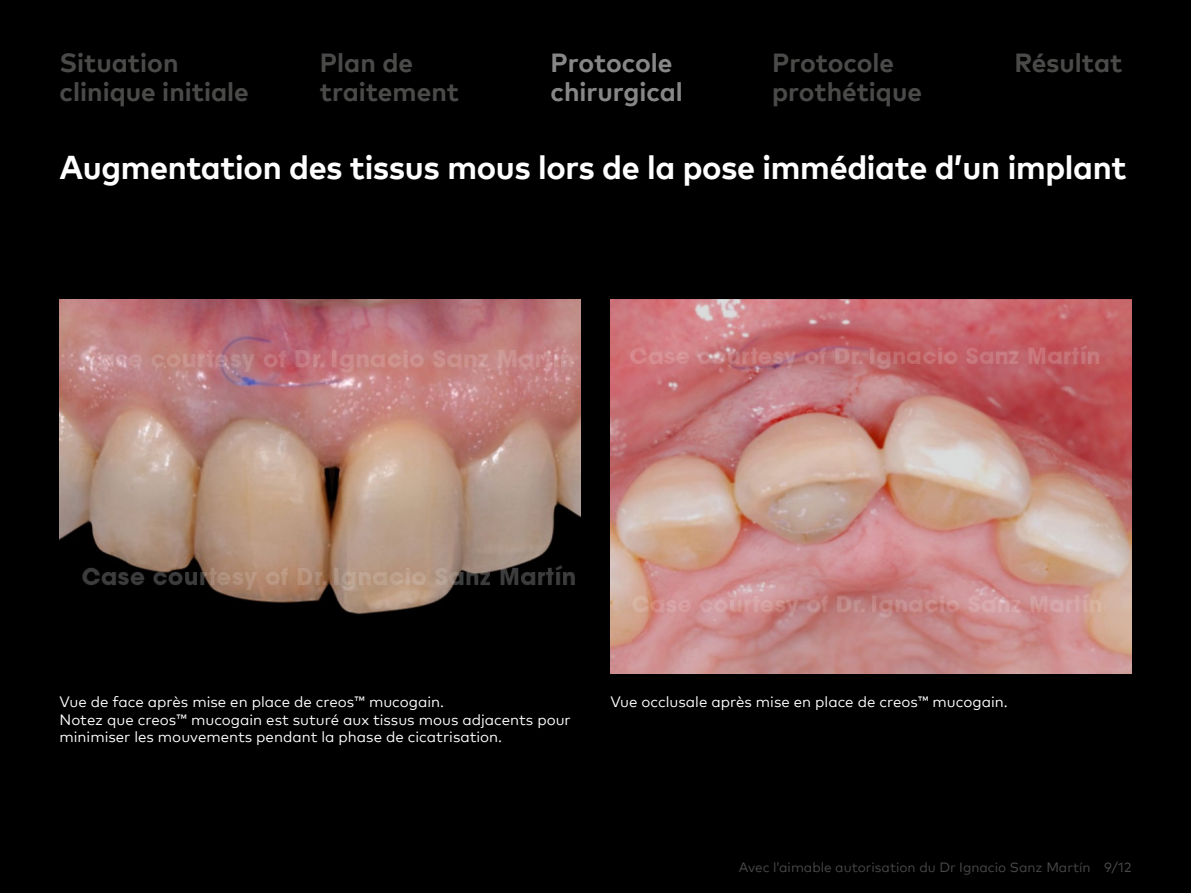
<style>
.page{position:relative;width:1191px;height:893px;background:#000}
.page>*{position:absolute;margin:0;border:0;box-sizing:border-box;transform-origin:0 0}
.t1{font:700 33px "Mark Pro";letter-spacing:-.01em;color:#fff}
.t2{font:700 26.25px/29.4px "Mark Pro";color:#4a4a49}
.t3{font:700 26.25px/29.4px "Mark Pro";color:#878787}
.t4{font:15px/17.2px "Mark Pro";color:#fff}
.t5{font:13.5px "Mark Pro";color:#4a4a49}
</style>
<div class="page">
<img style="left:60px;top:300px;width:520px;height:315px">
<img style="left:610px;top:300px;width:521px;height:374px">
<h2 class="t2" style="left:60px;top:46px;width:191px">Situation clinique initiale</h2>
<h2 class="t2" style="left:320px;top:46px;width:141px">Plan de traitement</h2>
<h2 class="t3" style="left:550px;top:46px;width:134px">Protocole chirurgical</h2>
<h2 class="t2" style="left:772px;top:46px;width:151px">Protocole prothétique</h2>
<h2 class="t2" style="left:1014px;top:46px;width:109px">Résultat</h2>
<h1 class="t1" style="left:60px;top:142px;width:1068px">Augmentation des tissus mous lors de la pose immédiate d’un implant</h1>
<p class="t4" style="left:60px;top:692px;width:513px">Vue de face après mise en place de creos™ mucogain.<br>Notez que creos™ mucogain est suturé aux tissus mous adjacents pour minimiser les mouvements pendant la phase de cicatrisation.</p>
<p class="t4" style="left:610px;top:692px;width:399px">Vue occlusale après mise en place de creos™ mucogain.</p>
<p class="t5" style="left:738px;top:857px;width:394px">Avec l’aimable autorisation du Dr Ignacio Sanz Martín 9/12</p>
</div>
